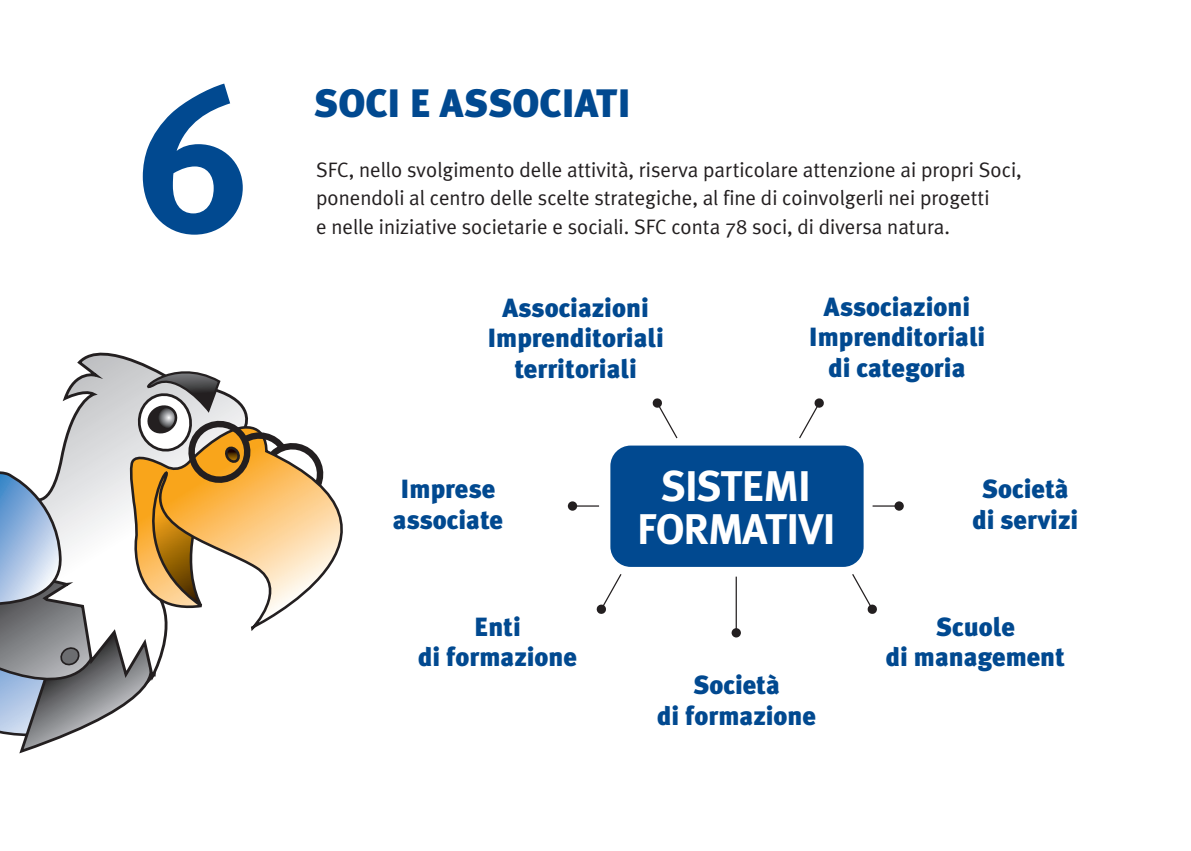
<style>
.page{position:relative;width:1191px;height:851px;background:#fff}
.page>*{position:absolute;margin:0;border:0;box-sizing:border-box;transform-origin:0 0}
.t1{font:700 206px "Meta Plus";color:#014990}
.t2{font:42.8px/42.8px "Meta Plus Bold Caps";letter-spacing:-.03em;color:#fff;text-align:center}
.t3{font:900 39.6px "Meta Plus";color:#014990}
.t4{font:900 26.4px/30.4px "Meta Plus";color:#014990;text-align:center}
.t5{font:20.8px/28.6px "Meta Plus Normal";color:#231f20}
</style>
<div class="page">
<div style="left:610px;top:445px;width:253px;height:122px;background:#014990;border-radius:20px"></div>
<svg style="left:596px;top:574px;width:26px;height:40px"></svg>
<svg style="left:852px;top:574px;width:25px;height:40px"></svg>
<svg style="left:799px;top:398px;width:25px;height:41px"></svg>
<svg style="left:652px;top:398px;width:26px;height:41px"></svg>
<svg style="left:577px;top:505px;width:22px;height:1px"></svg>
<div style="left:568px;top:501px;width:9px;height:9px;background:#231f20;border-radius:50%"></div>
<svg style="left:872px;top:505px;width:22px;height:1px"></svg>
<div style="left:894px;top:501px;width:9px;height:9px;background:#231f20;border-radius:50%"></div>
<hr style="left:735px;top:576px;width:2px;height:57px;background:#231f20">
<div style="left:731px;top:628px;width:10px;height:9px;background:#231f20;border-radius:50%"></div>
<svg style="left:329px;top:493px;width:14px;height:75px"></svg>
<svg style="left:0;top:354px;width:329px;height:400px"></svg>
<p class="t1" style="left:136px;top:41px;width:117px">6</p>
<p class="t3" style="left:314px;top:80px;width:318px">SOCI E ASSOCIATI</p>
<p class="t5" style="left:316px;top:155px;width:707px">SFC, nello svolgimento delle attività, riserva particolare attenzione ai propri Soci, ponendoli al centro delle scelte strategiche, al fine di coinvolgerli nei progetti<br>e nelle iniziative societarie e sociali. SFC conta 78 soci, di diversa natura.</p>
<p class="t4" style="left:487px;top:292px;width:178px">Associazioni<br>Imprenditoriali territoriali</p>
<p class="t4" style="left:808px;top:291px;width:178px">Associazioni<br>Imprenditoriali di categoria</p>
<p class="t4" style="left:393px;top:474px;width:112px;text-align:left">Imprese associate</p>
<p class="t4" style="left:418px;top:611px;width:160px">Enti<br>di formazione</p>
<p class="t2" style="left:636px;top:464px;width:201px">SISTEMI<br>FORMATIVI</p>
<p class="t4" style="left:657px;top:669px;width:160px">Società<br>di formazione</p>
<p class="t4" style="left:972px;top:474px;width:107px">Società di servizi</p>
<p class="t4" style="left:886px;top:611px;width:181px">Scuole<br>di management</p>
</div>
